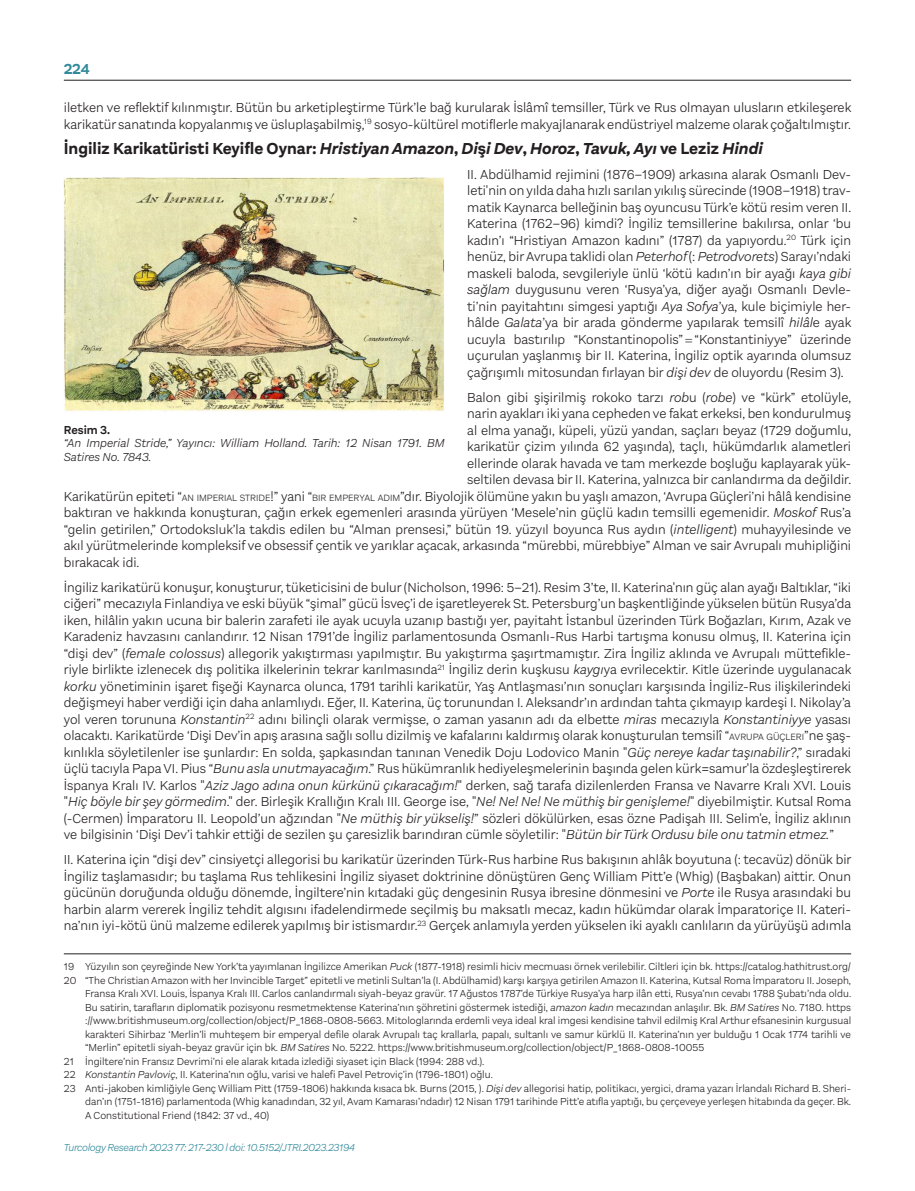
<style>
.page{position:relative;width:915px;height:1191px;background:#fff}
.page>*{position:absolute;margin:0;border:0;box-sizing:border-box;transform-origin:0 0}
.t1{font:700 16.5px "Aestetico";color:#231f20}
.t2{font:700 15px "Aestetico";color:#318a9b}
.t3{font:300 13.5px/16.5px "Aestetico";color:#231f20;text-align:justify}
.t4{font:italic 300 12px/13.5px "Aestetico";color:#231f20}
.t5{font:600 12px "Aestetico";color:#231f20}
.t6{font:300 10.5px "Aestetico";color:#231f20}
.t7{font:italic 300 10.5px "Aestetico";letter-spacing:-.025em;color:#318a9b}
.s1{font-style:italic}
.s2{font-family:"Helvetica Neue"}
.s3{font-size:9.45px}
.s4{font-style:inherit}
</style>
<div class="page">
<hr style="left:64px;top:80px;width:786px;height:1px;background:#231f20">
<hr style="left:64px;top:953px;width:786px;height:1px;background:#231f20">
<img style="left:64px;top:177px;width:380px;height:235px">
<p class="t2" style="left:64px;top:60px;width:27px">224</p>
<p class="t3" style="left:64px;top:99px;width:788px">iletken ve reflektif kılınmıştır. Bütün bu arketipleştirme Türk’le bağ kurularak İslâmî temsiller, Türk ve Rus olmayan ulusların etkileşerek karikatür sanatında kopyalanmış ve üsluplaşabilmiş,<sup>19</sup> sosyo-kültürel motiflerle makyajlanarak endüstriyel malzeme olarak çoğaltılmıştır.</p>
<p class="t1" style="left:64px;top:138px;width:700px">İngiliz Karikatüristi Keyifle Oynar: <span class="s1">Hristiyan Amazon</span>, <span class="s1">Di</span>ş<span class="s1">i Dev</span>, <span class="s1">Horoz</span>, <span class="s1">Tavuk, Ayı</span> ve Leziz <span class="s1">Hindi</span></p>
<p class="t3" style="left:467px;top:166px;width:385px">II. Abdülhamid rejimini (1876–1909) arkasına alarak Osmanlı Dev&shy;leti'nin on yılda daha hızlı sarılan yıkılış sürecinde (1908–1918) trav&shy;matik Kaynarca belleğinin baş oyuncusu Türk’e kötü resim veren II.<br>Katerina (1762–96) kimdi? İngiliz temsillerine bakılırsa, onlar ‘bu kadın’ı “Hristiyan Amazon kadını” (1787) da yapıyordu.<sup>20</sup> Türk için henüz, bir Avrupa taklidi olan <span class="s1">Peterhof</span> (: <span class="s1">Petrodvorets</span>) Sarayı’ndaki maskeli baloda, sevgileriyle ünlü ‘kötü kadın’ın bir ayağı <span class="s1">kaya gibi sağlam</span> duygusunu veren ‘Rusya’ya, diğer ayağı Osmanlı Devle&shy;ti’nin payitahtını simgesi yaptığı <span class="s1">Aya Sofya</span>’ya, kule biçimiyle her&shy;hâlde <span class="s1">Galata</span>’ya bir arada gönderme yapılarak temsilî <span class="s1">hilâl</span>e ayak ucuyla bastırılıp “Konstantinopolis”<span class="s2">=</span>“Konstantiniyye” üzerinde uçurulan yaşlanmış bir II. Katerina, İngiliz optik ayarında olumsuz çağrışımlı mitosundan fırlayan bir <span class="s1">dişi dev</span> de oluyordu (Resim 3).</p>
<p class="t3" style="left:467px;top:389px;width:385px">Balon gibi şişirilmiş rokoko tarzı <span class="s1">rob</span>u (<span class="s1">robe</span>) ve “kürk” etolüyle,</p>
<p class="t3" style="left:467px;top:405px;width:385px">narin ayakları iki yana cepheden ve fakat erkeksi, ben kondurulmuş</p>
<p class="t3" style="left:467px;top:422px;width:385px">al elma yanağı, küpeli, yüzü yandan, saçları beyaz (1729 doğumlu,</p>
<p class="t3" style="left:467px;top:438px;width:385px">karikatür çizim yılında 62 yaşında), taçlı, hükümdarlık alametleri</p>
<p class="t3" style="left:467px;top:455px;width:385px">ellerinde olarak havada ve tam merkezde boşluğu kaplayarak yük-</p>
<p class="t3" style="left:467px;top:471px;width:385px">seltilen devasa bir II. Katerina, yalnızca bir canlandırma da değildir.</p>
<p class="t3" style="left:64px;top:488px;width:788px">Karikatürün epiteti “<span class="s3">AN I MPERIAL STRI DE</span><span class="s4">!”</span> yani “<span class="s3">BI R EMPERYAL ADIM</span>”dır. Biyolojik ölümüne yakın bu yaşlı amazon, ‘Avrupa Güçleri’ni hâlâ kendisine</p>
<p class="t3" style="left:64px;top:504px;width:788px">baktıran ve hakkında konuşturan, çağın erkek egemenleri arasında yürüyen ‘Mesele’nin güçlü kadın temsilli egemenidir. <span class="s1">Moskof</span> Rus’a</p>
<p class="t3" style="left:64px;top:521px;width:788px">“gelin getirilen,” Ortodoksluk’la takdis edilen bu “Alman prensesi,” bütün 19. yüzyıl boyunca Rus aydın (<span class="s1">intelligent</span>) muhayyilesinde ve</p>
<p class="t3" style="left:64px;top:537px;width:788px">akıl yürütmelerinde kompleksif ve obsessif çentik ve yarıklar açacak, arkasında “mürebbi, mürebbiye” Alman ve sair Avrupalı muhipliğini</p>
<p class="t3" style="left:64px;top:554px;width:77px">bırakacak idi.</p>
<p class="t3" style="left:64px;top:579px;width:788px">İngiliz karikatürü konuşur, konuşturur, tüketicisini de bulur (Nicholson, 1996: 5–21). Resim 3’te, II. Katerina'nın güç alan ayağı Baltıklar, “iki ciğeri” mecazıyla Finlandiya ve eski büyük “şimal” gücü İsveç’i de işaretleyerek St. Petersburg’un başkentliğinde yükselen bütün Rusya’da iken, hilâlin yakın ucuna bir balerin zarafeti ile ayak ucuyla uzanıp bastığı yer, payitaht İstanbul üzerinden Türk Boğazları, Kırım, Azak ve Karadeniz havzasını canlandırır. 12 Nisan 1791’de İngiliz parlamentosunda Osmanlı-Rus Harbi tartışma konusu olmuş, II. Katerina için “dişi dev” (<span class="s1">female colossus</span>) allegorik yakıştırması yapılmıştır. Bu yakıştırma şaşırtmamıştır. Zira İngiliz aklında ve Avrupalı müttefikle&shy;riyle birlikte izlenecek dış politika ilkelerinin tekrar karılmasında<sup>21</sup> İngiliz derin kuşkusu <span class="s1">kaygı</span>ya evrilecektir. Kitle üzerinde uygulanacak <span class="s1">korku</span> yönetiminin işaret fişeği Kaynarca olunca, 1791 tarihli karikatür, Yaş Antlaşması’nın sonuçları karşısında İngiliz-Rus ilişkilerindeki değişmeyi haber verdiği için daha anlamlıydı. Eğer, II. Katerina, üç torunundan I. Aleksandr’ın ardından tahta çıkmayıp kardeşi I. Nikolay’a yol veren torununa <span class="s1">Konstantin</span><sup>22</sup> adını bilinçli olarak vermişse, o zaman yasanın adı da elbette <span class="s1">miras</span> mecazıyla <span class="s1">Konstantiniyye</span> yasası olacaktı. Karikatürde ‘Dişi Dev’in apış arasına sağlı sollu dizilmiş ve kafalarını kaldırmış olarak konuşturulan temsilî “<span class="s3">AVRUPA GÜÇLERI</span> ”ne şaş&shy;kınlıkla söyletilenler ise şunlardır: En solda, şapkasından tanınan Venedik Doju Lodovico Manin "<span class="s1">Güç nereye kadar taşınabilir?</span>,” sıradaki üçlü tacıyla Papa VI. Pius “<span class="s1">Bunu asla unutmayacağım</span>.” Rus hükümranlık hediyeleşmelerinin başında gelen kürk=samur'la özdeşleştirerek İspanya Kralı IV. Karlos "<span class="s1">Aziz Jago adına onun kürkünü çıkaracağım!</span>" derken, sağ tarafa dizilenlerden Fransa ve Navarre Kralı XVI. Louis "<span class="s1">Hiç böyle bir şey görmedim</span>." der. Birleşik Krallığın Kralı III. George ise, "<span class="s1">Ne! Ne! Ne! Ne müthiş bir genişleme!</span>" diyebilmiştir. Kutsal Roma (-Cermen) İmparatoru II. Leopold’un ağzından "<span class="s1">Ne müthiş bir yükseliş!</span>” sözleri dökülürken, esas özne Padişah III. Selim'e, İngiliz aklının ve bilgisinin ‘Dişi Dev’i tahkir ettiği de sezilen şu çaresizlik barındıran cümle söyletilir: "<span class="s1">Bütün bir Türk Ordusu bile onu tatmin etmez.</span>”</p>
<p class="t3" style="left:64px;top:851px;width:788px">II. Katerina için “dişi dev” cinsiyetçi allegorisi bu karikatür üzerinden Türk-Rus harbine Rus bakışının ahlâk boyutuna (: tecavüz) dönük bir İngiliz taşlamasıdır; bu taşlama Rus tehlikesini İngiliz siyaset doktrinine dönüştüren Genç William Pitt’e (Whig) (Başbakan) aittir. Onun gücünün doruğunda olduğu dönemde, İngiltere’nin kıtadaki güç dengesinin Rusya ibresine dönmesini ve <span class="s1">Porte</span> ile Rusya arasındaki bu harbin alarm vererek İngiliz tehdit algısını ifadelendirmede seçilmiş bu maksatlı mecaz, kadın hükümdar olarak İmparatoriçe II. Kateri&shy;na’nın iyi-kötü ünü malzeme edilerek yapılmış bir istismardır.<sup>23</sup> Gerçek anlamıyla yerden yükselen iki ayaklı canlıların da yürüyüşü adımla</p>
<p class="t6" style="left:64px;top:961px;width:788px">19 Yüzyılın son çeyreğinde New York’ta yayımlanan İngilizce Amerikan <span class="s1">Puck</span> (1877-1918) resimli hiciv mecmuası örnek verilebilir. Ciltleri için bk. https://catalog.hathitrust.org/</p>
<p class="t6" style="left:64px;top:974px;width:788px">20 “The Christian Amazon with her Invincible Target” epitetli ve metinli Sultan’la (I. Abdülhamid) karşı karşıya getirilen Amazon II. Katerina, Kutsal Roma İmparatoru II. Joseph,</p>
<p class="t6" style="left:85px;top:988px;width:767px">Fransa Kralı XVI. Louis, İspanya Kralı III. Carlos canlandırmalı siyah-beyaz gravür. 17 Ağustos 1787’de Türkiye Rusya’ya harp ilân etti, Rusya’nın cevabı 1788 Şubatı’nda oldu.</p>
<p class="t6" style="left:85px;top:1001px;width:767px">Bu satirin, tarafların diplomatik pozisyonu resmetmektense Katerina’nın şöhretini göstermek istediği, <span class="s1">amazon kadın</span> mecazından anlaşılır. Bk. <span class="s1">BM Satires</span> No. 7180. https</p>
<p class="t6" style="left:85px;top:1015px;width:767px">://www.britishmuseum.org/collection/object/P_1868-0808-5663. Mitologlarında erdemli veya ideal kral imgesi kendisine tahvil edilmiş Kral Arthur efsanesinin kurgusual</p>
<p class="t6" style="left:85px;top:1028px;width:767px">karakteri Sihirbaz ‘Merlin’li muhteşem bir emperyal defile olarak Avrupalı taç krallarla, papalı, sultanlı ve samur kürklü II. Katerina’nın yer bulduğu 1 Ocak 1774 tarihli ve</p>
<p class="t6" style="left:85px;top:1042px;width:620px">“Merlin” epitetli siyah-beyaz gravür için bk. <span class="s1">BM Satires</span> No. 5222. https://www.britishmuseum.org/collection/object/P_1868-0808-10055</p>
<p class="t6" style="left:64px;top:1055px;width:422px">21 İngiltere’nin Fransız Devrimi’ni ele alarak kıtada izlediği siyaset için Black (1994: 288 vd.).</p>
<p class="t6" style="left:64px;top:1069px;width:430px">22 <span class="s1">Konstantin Pavloviç</span>, II. Katerina’nın oğlu, varisi ve halefi Pavel Petroviç’in (1796-1801) oğlu.</p>
<p class="t6" style="left:64px;top:1082px;width:788px">23 Anti-jakoben kimliğiyle Genç William Pitt (1759-1806) hakkında kısaca bk. Burns (2015, ). <span class="s1">Dişi dev</span> allegorisi hatip, politikacı, yergici, drama yazarı İrlandalı Richard B. Sheri-</p>
<p class="t6" style="left:85px;top:1096px;width:767px">dan’ın (1751-1816) parlamentoda (Whig kanadından, 32 yıl, Avam Kamarası’ndadır) 12 Nisan 1791 tarihinde Pitt’e atıfla yaptığı, bu çerçeveye yerleşen hitabında da geçer. Bk.</p>
<p class="t6" style="left:85px;top:1109px;width:185px">A Constitutional Friend (1842: 37 vd., 40)</p>
<p class="t5" style="left:64px;top:423px;width:48px">Resim 3.</p>
<p class="t4" style="left:64px;top:436px;width:382px">“An Imperial Stride,” Yayıncı: William Holland. Tarih: 12 Nisan 1791. BM<br>Satires No. 7843.</p>
<p class="t7" style="left:64px;top:1141px;width:292px">Turcology Research 2023 77: 217-230 l doi: 10.5152/JTRI.2023.23194</p>
</div>
